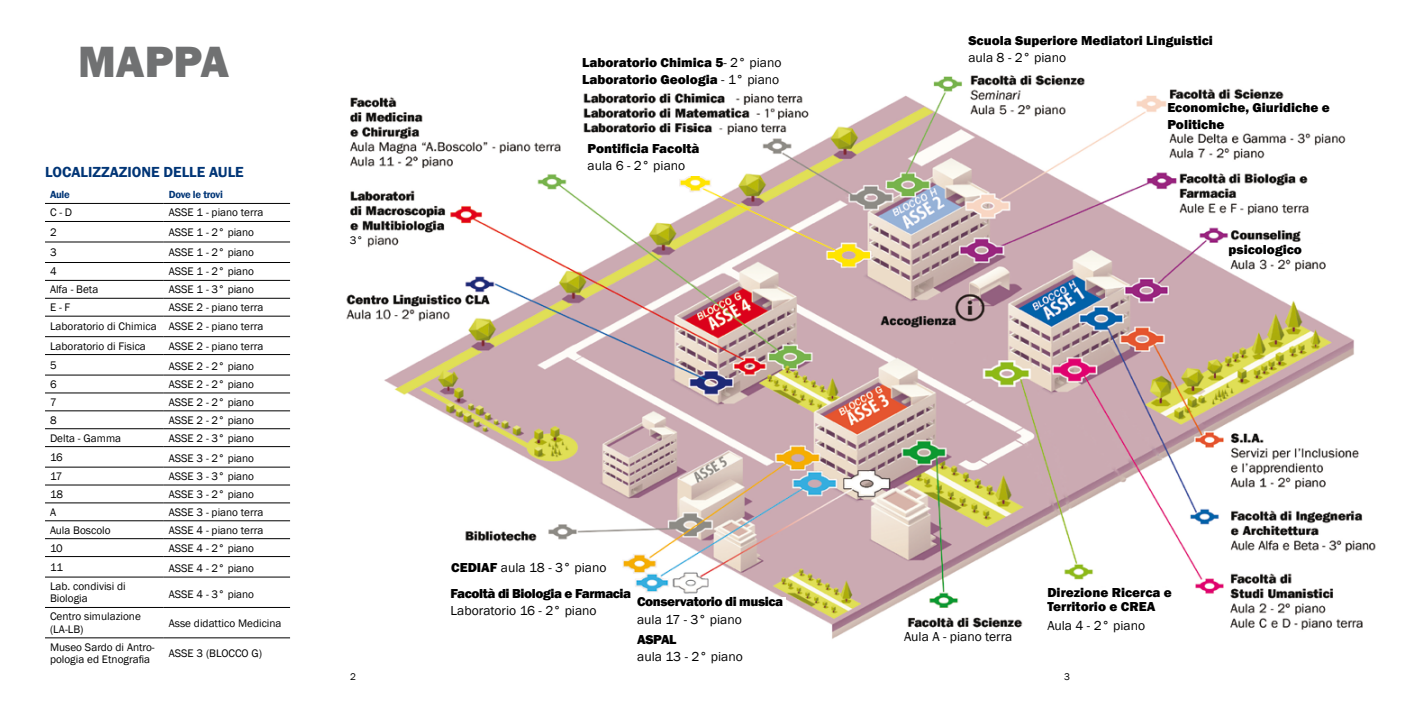
<style>
.page{position:relative;width:1418px;height:709px;background:#fff}
.page>*{position:absolute;margin:0;border:0;box-sizing:border-box;transform-origin:0 0}
.t1{font:800 45px "Franklin Gothic";color:#707172}
.t2{font:600 15px "Franklin Gothic";color:#003576}
.t3{font:800 13.38px/17.1px "Franklin Gothic";color:#000}
.t4{font:13.38px "Franklin Gothic";color:#000}
.t5{font:800 13.38px "Franklin Gothic";letter-spacing:-.03em;color:#000}
.t6{font:11.25px/12.5px "Franklin Gothic";color:#000}
.t7{font:600 10.62px "Franklin Gothic";letter-spacing:-.025em;color:#003576}
.t8{font:10px "Franklin Gothic";color:#000}
.s1{font-weight:400}
.s2{font-weight:800}
</style>
<div class="page">
<svg style="left:45px;top:202px;width:245px;height:437px"></svg>
<hr style="left:45px;top:203px;width:119px;height:1px;background:#000">
<hr style="left:164px;top:203px;width:126px;height:1px;background:#000">
<hr style="left:45px;top:410px;width:119px;height:1px;background:#000">
<hr style="left:164px;top:410px;width:126px;height:1px;background:#000">
<hr style="left:45px;top:428px;width:119px;height:1px;background:#000">
<hr style="left:164px;top:428px;width:126px;height:1px;background:#000">
<hr style="left:45px;top:221px;width:119px;height:1px;background:#000">
<hr style="left:164px;top:221px;width:126px;height:1px;background:#000">
<hr style="left:45px;top:446px;width:119px;height:1px;background:#000">
<hr style="left:164px;top:446px;width:126px;height:1px;background:#000">
<hr style="left:45px;top:354px;width:119px;height:1px;background:#000">
<hr style="left:164px;top:354px;width:126px;height:1px;background:#000">
<hr style="left:45px;top:375px;width:119px;height:1px;background:#000">
<hr style="left:164px;top:375px;width:126px;height:1px;background:#000">
<hr style="left:45px;top:393px;width:119px;height:1px;background:#000">
<hr style="left:164px;top:393px;width:126px;height:1px;background:#000">
<hr style="left:45px;top:467px;width:119px;height:1px;background:#000">
<hr style="left:164px;top:467px;width:126px;height:1px;background:#000">
<hr style="left:45px;top:502px;width:119px;height:1px;background:#000">
<hr style="left:164px;top:502px;width:126px;height:1px;background:#000">
<hr style="left:45px;top:538px;width:119px;height:1px;background:#000">
<hr style="left:164px;top:538px;width:126px;height:1px;background:#000">
<hr style="left:45px;top:556px;width:119px;height:1px;background:#000">
<hr style="left:164px;top:556px;width:126px;height:1px;background:#000">
<hr style="left:45px;top:577px;width:119px;height:1px;background:#000">
<hr style="left:164px;top:577px;width:126px;height:1px;background:#000">
<hr style="left:45px;top:607px;width:119px;height:1px;background:#000">
<hr style="left:164px;top:607px;width:126px;height:1px;background:#000">
<hr style="left:45px;top:637px;width:119px;height:1px;background:#000">
<hr style="left:164px;top:637px;width:126px;height:1px;background:#000">
<hr style="left:45px;top:485px;width:119px;height:1px;background:#000">
<hr style="left:164px;top:485px;width:126px;height:1px;background:#000">
<hr style="left:45px;top:520px;width:119px;height:1px;background:#000">
<hr style="left:164px;top:520px;width:126px;height:1px;background:#000">
<hr style="left:45px;top:242px;width:119px;height:1px;background:#000">
<hr style="left:164px;top:242px;width:126px;height:1px;background:#000">
<hr style="left:45px;top:262px;width:119px;height:1px;background:#000">
<hr style="left:164px;top:262px;width:126px;height:1px;background:#000">
<hr style="left:45px;top:280px;width:119px;height:1px;background:#000">
<hr style="left:164px;top:280px;width:126px;height:1px;background:#000">
<hr style="left:45px;top:336px;width:119px;height:1px;background:#000">
<hr style="left:164px;top:336px;width:126px;height:1px;background:#000">
<hr style="left:45px;top:298px;width:119px;height:1px;background:#000">
<hr style="left:164px;top:298px;width:126px;height:1px;background:#000">
<hr style="left:45px;top:316px;width:119px;height:1px;background:#000">
<hr style="left:164px;top:316px;width:126px;height:1px;background:#000">
<img style="left:346px;top:75px;width:1030px;height:564px">
<div style="left:904px;top:632px;width:130px;height:25px;background:#fff"></div>
<div style="left:1047px;top:588px;width:145px;height:61px;background:#fff"></div>
<div style="left:587px;top:143px;width:150px;height:33px;background:#fff"></div>
<div style="left:595px;top:176px;width:54px;height:19px;background:#fff"></div>
<div style="left:637px;top:597px;width:148px;height:37px;background:#fff"></div>
<div style="left:637px;top:634px;width:193px;height:34px;background:#fff"></div>
<div style="left:450px;top:588px;width:187px;height:41px;background:#fff"></div>
<div style="left:633px;top:591px;width:8px;height:6px;background:#fff"></div>
<div style="left:349px;top:236px;width:15px;height:12px;background:#fff"></div>
<div style="left:582px;top:58px;width:253px;height:28px;background:#fff"></div>
<div style="left:1228px;top:244px;width:144px;height:15px;background:#fff"></div>
<div style="left:1167px;top:102px;width:165px;height:30px;background:#fff"></div>
<div style="left:386px;top:546px;width:234px;height:35px;background:#fff"></div>
<h1 class="t1" style="left:78px;top:32px;width:153px">MAPPA</h1>
<h2 class="t2" style="left:45px;top:163px;width:200px">LOCALIZZAZIONE DELLE AULE</h2>
<p class="t7" style="left:50px;top:188px;width:21px">Aule</p>
<p class="t7" style="left:169px;top:188px;width:56px">Dove le trovi</p>
<p class="t6" style="left:50px;top:207px;width:24px">C - D</p>
<p class="t6" style="left:169px;top:207px;width:96px">ASSE 1 - piano terra</p>
<p class="t6" style="left:50px;top:226px;width:8px">2</p>
<p class="t6" style="left:169px;top:226px;width:87px">ASSE 1 - 2° piano</p>
<p class="t6" style="left:50px;top:246px;width:8px">3</p>
<p class="t6" style="left:169px;top:246px;width:87px">ASSE 1 - 2° piano</p>
<p class="t6" style="left:50px;top:266px;width:8px">4</p>
<p class="t6" style="left:169px;top:266px;width:87px">ASSE 1 - 2° piano</p>
<p class="t6" style="left:50px;top:283px;width:50px">Alfa - Beta</p>
<p class="t6" style="left:169px;top:283px;width:87px">ASSE 1 - 3° piano</p>
<p class="t6" style="left:50px;top:301px;width:22px">E - F</p>
<p class="t6" style="left:50px;top:298px;width:215px;line-height:19.2px;text-align:justify;text-indent:119px">ASSE 2 - piano terra Laboratorio di Chimica ASSE 2 - piano terra Laboratorio di Fisica</p>
<p class="t6" style="left:169px;top:340px;width:96px">ASSE 2 - piano terra</p>
<p class="t6" style="left:50px;top:359px;width:8px">5</p>
<p class="t6" style="left:169px;top:360px;width:87px">ASSE 2 - 2° piano</p>
<p class="t6" style="left:50px;top:378px;width:8px">6</p>
<p class="t6" style="left:169px;top:378px;width:87px">ASSE 2 - 2° piano</p>
<p class="t6" style="left:50px;top:396px;width:8px">7</p>
<p class="t6" style="left:169px;top:396px;width:87px">ASSE 2 - 2° piano</p>
<p class="t6" style="left:50px;top:414px;width:8px">8</p>
<p class="t6" style="left:169px;top:414px;width:87px">ASSE 2 - 2° piano</p>
<p class="t6" style="left:50px;top:432px;width:73px">Delta - Gamma</p>
<p class="t6" style="left:169px;top:432px;width:87px">ASSE 2 - 3° piano</p>
<p class="t6" style="left:50px;top:451px;width:14px">16</p>
<p class="t6" style="left:169px;top:452px;width:87px">ASSE 3 - 2° piano</p>
<p class="t6" style="left:50px;top:470px;width:14px">17</p>
<p class="t6" style="left:169px;top:470px;width:87px">ASSE 3 - 3° piano</p>
<p class="t6" style="left:50px;top:488px;width:15px">18</p>
<p class="t6" style="left:169px;top:488px;width:87px">ASSE 3 - 2° piano</p>
<p class="t6" style="left:50px;top:506px;width:8px">A</p>
<p class="t6" style="left:169px;top:506px;width:96px">ASSE 3 - piano terra</p>
<p class="t6" style="left:50px;top:524px;width:62px">Aula Boscolo</p>
<p class="t6" style="left:169px;top:524px;width:96px">ASSE 4 - piano terra</p>
<p class="t6" style="left:50px;top:542px;width:14px">10</p>
<p class="t6" style="left:169px;top:542px;width:87px">ASSE 4 - 2° piano</p>
<p class="t6" style="left:50px;top:561px;width:14px">11</p>
<p class="t6" style="left:169px;top:562px;width:87px">ASSE 4 - 2° piano</p>
<p class="t6" style="left:50px;top:580px;width:77px">Lab. condivisi di<br>Biologia</p>
<p class="t6" style="left:169px;top:587px;width:87px">ASSE 4 - 3° piano</p>
<p class="t6" style="left:50px;top:610px;width:92px">Centro simulazione (LA-LB)</p>
<p class="t6" style="left:169px;top:617px;width:114px">Asse didattico Medicina</p>
<p class="t6" style="left:50px;top:641px;width:106px">Museo Sardo di Antro&shy;pologia ed Etnografia</p>
<p class="t6" style="left:169px;top:647px;width:95px">ASSE 3 (BLOCCO G)</p>
<p class="t6" style="left:350px;top:234px;width:15px">3°</p>
<p class="t3" style="left:582px;top:54px;width:201px">Laboratorio Chimica 5<span class="s1">- 2° piano<br></span>Laboratorio Geologia <span class="s1">- 1° piano</span></p>
<p class="t3" style="left:587px;top:140px;width:113px">Pontificia Facoltà</p>
<p class="t4" style="left:587px;top:157px;width:99px">aula 6 - 2° piano</p>
<p class="t3" style="left:968px;top:32px;width:246px">Scuola Superiore Mediatori Linguistici</p>
<p class="t4" style="left:968px;top:49px;width:99px">aula 8 - 2° piano</p>
<p class="t3" style="left:1167px;top:98px;width:164px">Economiche, Giuridiche e<br>Politiche</p>
<p class="t3" style="left:1228px;top:241px;width:75px">psicologico</p>
<p class="t4" style="left:451px;top:559px;width:157px"><span class="s2">CEDIAF</span> aula 18 - 3° piano</p>
<p class="t5" style="left:450px;top:584px;width:182px">Facoltà di Biologia e Farmacia</p>
<p class="t4" style="left:450px;top:602px;width:148px">Laboratorio 16 - 2° piano</p>
<p class="t5" style="left:637px;top:593px;width:148px">Conservatorio di musica</p>
<p class="t4" style="left:637px;top:611px;width:106px">aula 17 - 3° piano</p>
<p class="t3" style="left:637px;top:631px;width:41px">ASPAL</p>
<p class="t4" style="left:637px;top:648px;width:107px">aula 13 - 2° piano</p>
<p class="t4" style="left:904px;top:628px;width:110px">Aula A - piano terra</p>
<p class="t3" style="left:1047px;top:586px;width:126px;line-height:13.4px">Direzione Ricerca e<br>Territorio e CREA</p>
<p class="t4" style="left:1047px;top:617px;width:99px">Aula 4 - 2° piano</p>
<p class="t8" style="left:350px;top:670px;width:7px">2</p>
<p class="t8" style="left:1064px;top:670px;width:7px">3</p>
</div>
